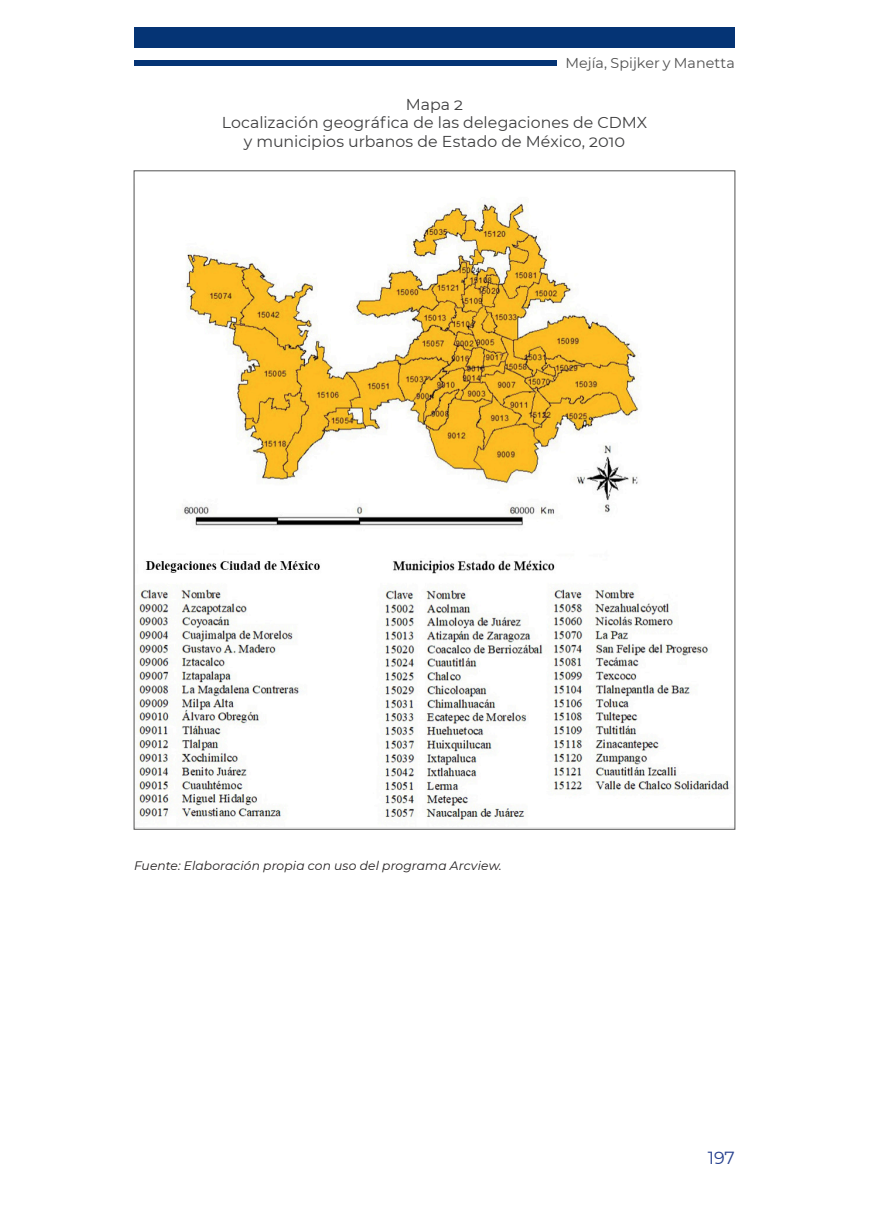
<style>
.page{position:relative;width:869px;height:1216px;background:#fff}
.page>*{position:absolute;margin:0;border:0;box-sizing:border-box;transform-origin:0 0}
.t1{font:17.5px "Montserrat";color:#253f8e}
.tit_figuras{font:15.75px/18.9px "Montserrat";color:#3e3e3f;text-align:center}
.t2{font:14.35px "Montserrat";letter-spacing:.005em;color:#515151}
.fuente_figuras{font:italic 12.25px "Montserrat";letter-spacing:.01em;color:#231f20}
</style>
<div class="page">
<div style="left:134px;top:27px;width:600px;height:21px;background:#053475"></div>
<div style="left:134px;top:60px;width:422px;height:5px;background:#053475"></div>
<img style="left:138px;top:203px;width:592px;height:618px">
<p class="t2" style="left:565px;top:53px;width:171px">Mejía, Spijker y Manetta</p>
<p class="tit_figuras" style="left:222px;top:94px;width:427px">Mapa 2<br>Localización geográfica de las delegaciones de CDMX y municipios urbanos de Estado de México, 2010</p>
<p class="fuente_figuras" style="left:134px;top:857px;width:369px">Fuente: Elaboración propia con uso del programa Arcview.</p>
<p class="t1" style="left:707px;top:1145px;width:29px">197</p>
</div>
